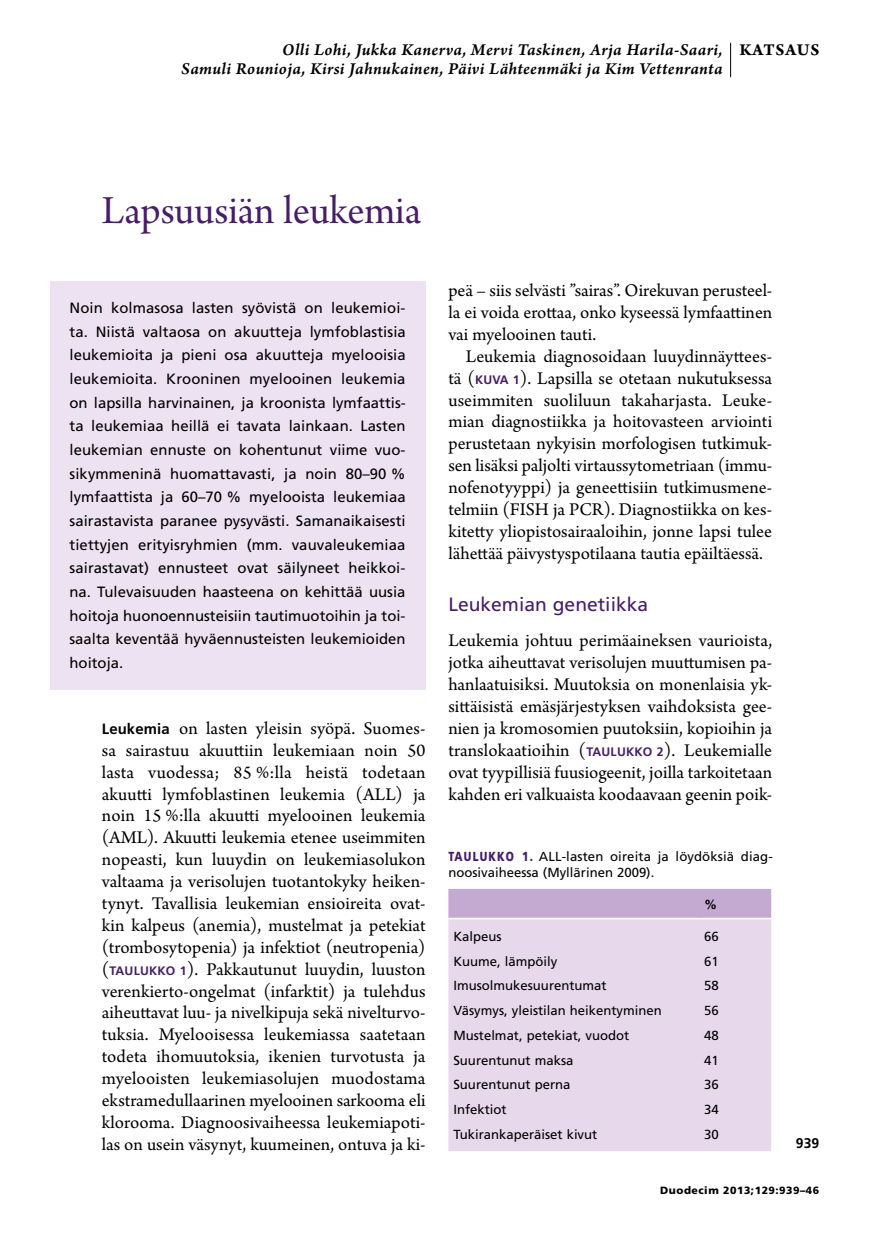
<style>
.page{position:relative;width:874px;height:1241px;background:#fff}
.page>*{position:absolute;margin:0;border:0;box-sizing:border-box;transform-origin:0 0}
.t1{font:42px "Arno Pro Subhead";color:#471c68}
.t2{font:19.25px "Frutiger LT Std";color:#471c68}
.t3{font:18.9px/21.9px "Arno Pro";color:#000;text-align:justify}
.t4{font:17.5px/19.2px "Arno Pro Smbd Italic Sm Text";letter-spacing:.02em;color:#000}
.t5{font:14.88px/23.6px "Frutiger LT Std";color:#000;text-align:justify}
.t6{font:700 14px "Frutiger LT Std";color:#000}
.t7{font:13.12px/15.8px "Frutiger LT Std";color:#000}
.t8{font:700 13.12px "Frutiger LT Std";color:#000}
.t9{font:900 10.5px "Frutiger LT Std";letter-spacing:.05em;color:#000}
.s1{font-family:"Arno Pro Bold Sm Text"}
.s2{font-family:"Frutiger LT Std";font-weight:700;font-size:14.88px}
.s3{font-family:"Frutiger LT Std";font-weight:700;font-size:12.25px;color:#471c68}
.s4{font-weight:900;color:#471c68}
</style>
<div class="page">
<div style="left:50px;top:281px;width:375px;height:409px;background:#ede2f1"></div>
<hr style="left:729px;top:43px;width:1px;height:34px;background:#000">
<div style="left:448px;top:889px;width:322px;height:28px;background:#c4a9d1"></div>
<div style="left:448px;top:919px;width:322px;height:231px;background:#e7d8eb"></div>
<p class="t4" style="left:181px;top:40px;width:639px;text-indent:101px">Olli Lohi, Jukka Kanerva, Mervi Taskinen, Arja Harila-Saari, <span class="s1">KATSAUS<br></span>Samuli Rounioja, Kirsi Jahnukainen, Päivi Lähteenmäki ja Kim Vettenranta</p>
<h1 class="t1" style="left:102px;top:186px;width:321px">Lapsuusiän leukemia</h1>
<p class="t5" style="left:69px;top:296px;width:338px">Noin kolmasosa lasten syövistä on leukemioi&shy;ta. Niistä valtaosa on akuutteja lymfoblastisia leukemioita ja pieni osa akuutteja myelooisia leukemioita. Krooninen myelooinen leukemia on lapsilla harvinainen, ja kroonista lymfaattis&shy;ta leukemiaa heillä ei tavata lainkaan. Lasten leukemian ennuste on kohentunut viime vuo&shy;sikymmeninä huomattavasti, ja noin 80–90 % lymfaattista ja 60–70 % myelooista leukemiaa sairastavista paranee pysyvästi. Samanaikaisesti tiettyjen erityisryhmien (mm. vauvaleukemiaa sairastavat) ennusteet ovat säilyneet heikkoi&shy;na. Tulevaisuuden haasteena on kehittää uusia hoitoja huonoennusteisiin tautimuotoihin ja toi&shy;saalta keventää hyväennusteisten leukemioiden hoitoja.</p>
<p class="t3" style="left:102px;top:718px;width:325px"><span class="s2">Leukemia</span> on lasten yleisin syöpä. Suomes&shy;sa sairastuu akuuttiin leukemiaan noin 50 lasta vuodessa; 85 %:lla heistä todetaan akuutti lymfoblastinen leukemia (ALL) ja noin 15 %:lla akuutti myelooinen leukemia (AML). Akuutti leukemia etenee useimmiten nopeasti, kun luuydin on leukemiasolukon valtaama ja verisolujen tuotantokyky heiken&shy;tynyt. Tavallisia leukemian ensioireita ovat&shy;kin kalpeus (anemia), mustelmat ja petekiat (trombosytopenia) ja infektiot (neutropenia) (<span class="s3">TAULUKKO 1</span>). Pakkautunut luuydin, luuston verenkierto-ongelmat (infarktit) ja tulehdus aiheuttavat luu- ja nivelkipuja sekä nivelturvo&shy;tuksia. Myelooisessa leukemiassa saatetaan todeta ihomuutoksia, ikenien turvotusta ja myelooisten leukemiasolujen muodostama ekstramedullaarinen myelooinen sarkooma eli klorooma. Diagnoosivaiheessa leukemiapoti&shy;las on usein väsynyt, kuumeinen, ontuva ja ki-</p>
<p class="t3" style="left:448px;top:280px;width:325px">peä – siis selvästi ”sairas”. Oirekuvan perusteel&shy;la ei voida erottaa, onko kyseessä lymfaattinen vai myelooinen tauti.</p>
<p class="t3" style="left:448px;top:346px;width:325px;text-indent:17px">Leukemia diagnosoidaan luuydinnäyttees&shy;tä (<span class="s3">KUVA 1</span>). Lapsilla se otetaan nukutuksessa useimmiten suoliluun takaharjasta. Leuke&shy;mian diagnostiikka ja hoitovasteen arviointi perustetaan nykyisin morfologisen tutkimuk&shy;sen lisäksi paljolti virtaussytometriaan (immu&shy;nofenotyyppi) ja geneettisiin tutkimusmene&shy;telmiin (FISH ja PCR). Diagnostiikka on kes&shy;kitetty yliopistosairaaloihin, jonne lapsi tulee lähettää päivystyspotilaana tautia epäiltäessä.</p>
<p class="t2" style="left:448px;top:593px;width:201px">Leukemian genetiikka</p>
<p class="t3" style="left:448px;top:630px;width:325px">Leukemia johtuu perimäaineksen vaurioista, jotka aiheuttavat verisolujen muuttumisen pa&shy;hanlaatuisiksi. Muutoksia on monenlaisia yk&shy;sittäisistä emäsjärjestyksen vaihdoksista gee&shy;nien ja kromosomien puutoksiin, kopioihin ja translokaatioihin (<span class="s3">TAULUKKO 2</span>). Leukemialle ovat tyypillisiä fuusiogeenit, joilla tarkoitetaan kahden eri valkuaista koodaavaan geenin poik-</p>
<p class="t7" style="left:448px;top:848px;width:325px"><span class="s4">Taulukko 1.</span> ALL-lasten oireita ja löydöksiä diag&shy;noosivaiheessa (Myllärinen 2009).</p>
<p class="t8" style="left:704px;top:896px;width:15px">%</p>
<p class="t7" style="left:453px;top:928px;width:50px">Kalpeus</p>
<p class="t7" style="left:704px;top:928px;width:16px">66</p>
<p class="t7" style="left:453px;top:953px;width:105px">Kuume, lämpöily</p>
<p class="t7" style="left:704px;top:953px;width:16px">61</p>
<p class="t7" style="left:453px;top:977px;width:155px">Imusolmukesuurentumat</p>
<p class="t7" style="left:704px;top:977px;width:16px">58</p>
<p class="t7" style="left:453px;top:1002px;width:210px">Väsymys, yleistilan heikentyminen</p>
<p class="t7" style="left:704px;top:1002px;width:16px">56</p>
<p class="t7" style="left:453px;top:1027px;width:177px">Mustelmat, petekiat, vuodot</p>
<p class="t7" style="left:704px;top:1027px;width:16px">48</p>
<p class="t7" style="left:453px;top:1052px;width:121px">Suurentunut maksa</p>
<p class="t7" style="left:704px;top:1052px;width:16px">41</p>
<p class="t7" style="left:453px;top:1076px;width:119px">Suurentunut perna</p>
<p class="t7" style="left:704px;top:1076px;width:16px">36</p>
<p class="t7" style="left:453px;top:1101px;width:55px">Infektiot</p>
<p class="t7" style="left:704px;top:1101px;width:16px">34</p>
<p class="t7" style="left:453px;top:1126px;width:145px">Tukirankaperäiset kivut</p>
<p class="t7" style="left:704px;top:1126px;width:16px">30</p>
<p class="t6" style="left:795px;top:1134px;width:25px">939</p>
<p class="t9" style="left:660px;top:1183px;width:160px">Duodecim 2013;129:939–46</p>
</div>
